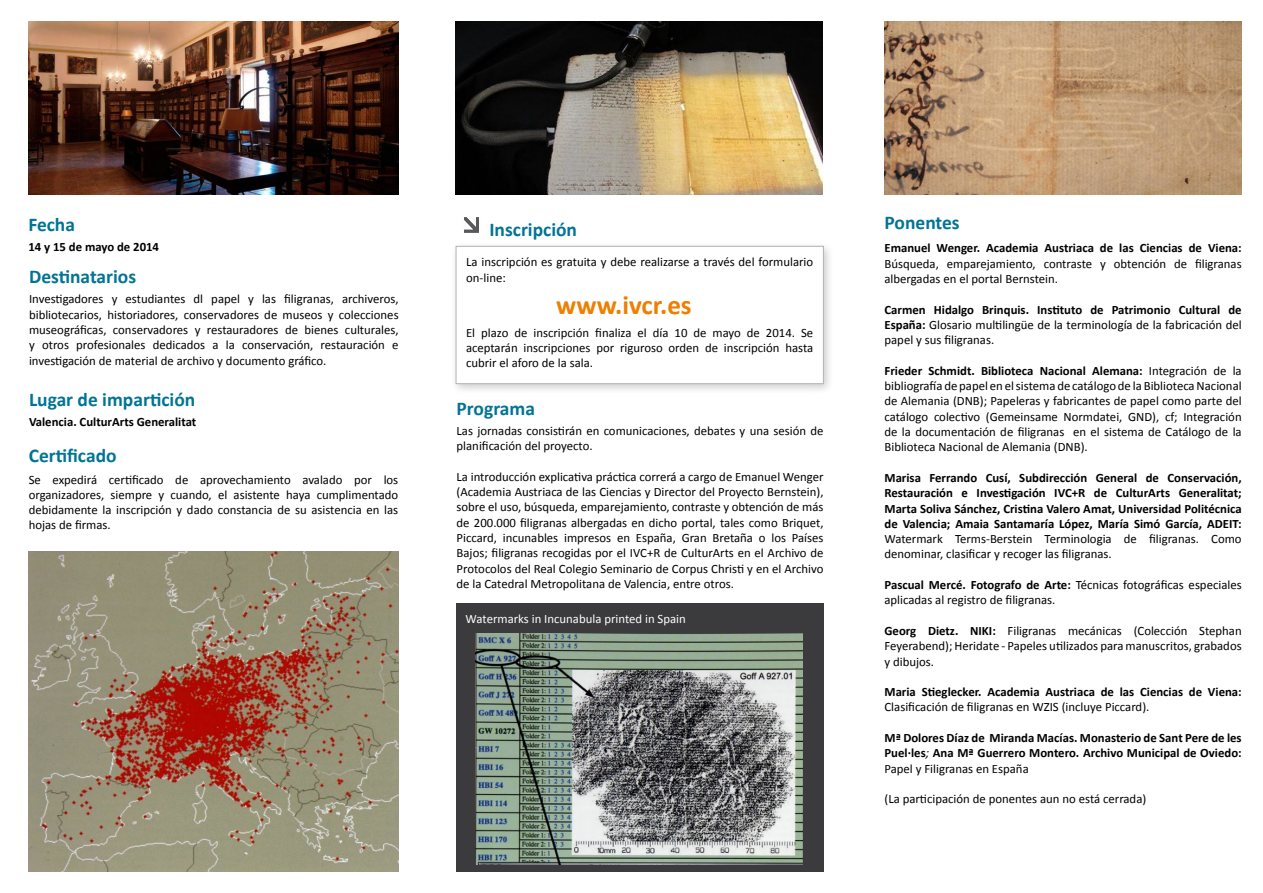
<style>
.page{position:relative;width:1263px;height:893px;background:#fff}
.page>*{position:absolute;margin:0;border:0;box-sizing:border-box;transform-origin:0 0}
.t1{font:700 27px "Calibri";color:#ee7f00}
.t2{font:700 19.5px "Calibri";color:#007495}
.t3{font:12.75px/15.3px "Calibri";color:#000;text-align:justify}
.t4{font:700 12.75px/15.3px "Calibri";color:#000;text-align:justify}
.t5{font:12.75px "Calibri";color:#fff}
.s1{font-weight:700}
.s2{font-weight:400;font-style:italic}
.s3{font-weight:400}
</style>
<div class="page">
<div style="left:456px;top:603px;width:367px;height:269px;background:#3b3b3d"></div>
<div style="left:451px;top:241px;width:384px;height:154px;background:#000;opacity:.2"></div>
<div style="left:456px;top:246px;width:367px;height:138px;background:#fff;border:1px solid #b1b3b4"></div>
<img style="left:884px;top:21px;width:358px;height:174px">
<img style="left:464px;top:217px;width:15px;height:16px">
<img style="left:28px;top:21px;width:370px;height:174px">
<img style="left:29px;top:551px;width:370px;height:321px">
<img style="left:456px;top:21px;width:366px;height:174px">
<img style="left:475px;top:633px;width:328px;height:231px">
<h2 class="t2" style="left:28px;top:212px;width:48px">Fecha</h2>
<p class="t4" style="left:28px;top:239px;width:132px">14 y 15 de mayo de 2014</p>
<h2 class="t2" style="left:29px;top:264px;width:109px">Destinatarios</h2>
<p class="t3" style="left:29px;top:292px;width:371px">Investigadores y estudiantes dl papel y las filigranas, archiveros, bibliotecarios, historiadores, conservadores de museos y colecciones museográficas, conservadores y restauradores de bienes culturales, y otros profesionales dedicados a la conservación, restauración e investigación de material de archivo y documento gráfico.</p>
<h2 class="t2" style="left:29px;top:387px;width:168px">Lugar de impartición</h2>
<p class="t4" style="left:29px;top:414px;width:169px">Valencia. CulturArts Generalitat</p>
<h2 class="t2" style="left:29px;top:443px;width:89px">Certificado</h2>
<p class="t3" style="left:29px;top:472px;width:371px">Se expedirá certificado de aprovechamiento avalado por los organizadores, siempre y cuando, el asistente haya cumplimentado debidamente la inscripción y dado constancia de su asistencia en las hojas de firmas.</p>
<h2 class="t2" style="left:489px;top:217px;width:89px">Inscripción</h2>
<p class="t3" style="left:466px;top:255px;width:349px">La inscripción es gratuita y debe realizarse a través del formulario on-line:</p>
<h1 class="t1" style="left:556px;top:287px;width:137px">www.ivcr.es</h1>
<p class="t3" style="left:466px;top:325px;width:349px">El plazo de inscripción finaliza el día 10 de mayo de 2014. Se aceptarán inscripciones por riguroso orden de inscripción hasta cubrir el aforo de la sala.</p>
<h2 class="t2" style="left:457px;top:396px;width:80px">Programa</h2>
<p class="t3" style="left:457px;top:423px;width:368px">Las jornadas consistirán en comunicaciones, debates y una sesión de planificación del proyecto.</p>
<p class="t3" style="left:457px;top:469px;width:368px">La introducción explicativa práctica correrá a cargo de Emanuel Wenger (Academia Austriaca de las Ciencias y Director del Proyecto Bernstein), sobre el uso, búsqueda, emparejamiento, contraste y obtención de más de 200.000 filigranas albergadas en dicho portal, tales como Briquet, Piccard, incunables impresos en España, Gran Bretaña o los Países Bajos; filigranas recogidas por el IVC+R de CulturArts en el Archivo de Protocolos del Real Colegio Seminario de Corpus Christi y en el Archivo de la Catedral Metropolitana de Valencia, entre otros.</p>
<p class="t5" style="left:466px;top:611px;width:222px">Watermarks in Incunabula printed in Spain</p>
<h2 class="t2" style="left:884px;top:210px;width:77px">Ponentes</h2>
<p class="t4" style="left:884px;top:241px;width:359px">Emanuel Wenger. Academia Austriaca de las Ciencias de Viena:</p>
<p class="t3" style="left:884px;top:256px;width:359px">Búsqueda, emparejamiento, contraste y obtención de filigranas albergadas en el portal Bernstein.</p>
<p class="t3" style="left:884px;top:302px;width:359px"><span class="s1">Carmen Hidalgo Brinquis. Instituto de Patrimonio Cultural de España:</span> Glosario multilingüe de la terminología de la fabricación del papel y sus filigranas.</p>
<p class="t3" style="left:884px;top:363px;width:359px"><span class="s1">Frieder Schmidt. Biblioteca Nacional Alemana:</span> Integración de la bibliografía de papel en el sistema de catálogo de la Biblioteca Nacional de Alemania (DNB); Papeleras y fabricantes de papel como parte del catálogo colectivo (Gemeinsame Normdatei, GND), cf; Integración de la documentación de filigranas en el sistema de Catálogo de la Biblioteca Nacional de Alemania (DNB).</p>
<p class="t4" style="left:884px;top:470px;width:359px">Marisa Ferrando Cusí, Subdirección General de Conservación, Restauración e Investigación IVC+R de CulturArts Generalitat; Marta Soliva Sánchez, Cristina Valero Amat, Universidad Politécnica de Valencia; Amaia Santamaría López, María Simó García, ADEIT:</p>
<p class="t3" style="left:884px;top:531px;width:359px">Watermark Terms-Berstein Terminologia de filigranas. Como denominar, clasificar y recoger las filigranas.</p>
<p class="t3" style="left:884px;top:577px;width:359px"><span class="s1">Pascual Mercé. Fotografo de Arte:</span> Técnicas fotográficas especiales aplicadas al registro de filigranas.</p>
<p class="t3" style="left:884px;top:623px;width:359px"><span class="s1">Georg Dietz. NIKI:</span> Filigranas mecánicas (Colección Stephan Feyerabend); Heridate - Papeles utilizados para manuscritos, grabados y dibujos.</p>
<p class="t4" style="left:884px;top:684px;width:359px">Maria Stieglecker. Academia Austriaca de las Ciencias de Viena:</p>
<p class="t3" style="left:884px;top:700px;width:266px">Clasificación de filigranas en WZIS (incluye Piccard).</p>
<p class="t4" style="left:884px;top:730px;width:359px">Mª Dolores Díaz de Miranda Macías. Monasterio de Sant Pere de les Puel·les<span class="s2">;</span> Ana Mª Guerrero Montero. Archivo Municipal de Oviedo:<br><span class="s3">Papel y Filigranas en España</span></p>
<p class="t3" style="left:884px;top:791px;width:263px">(La participación de ponentes aun no está cerrada)</p>
</div>
